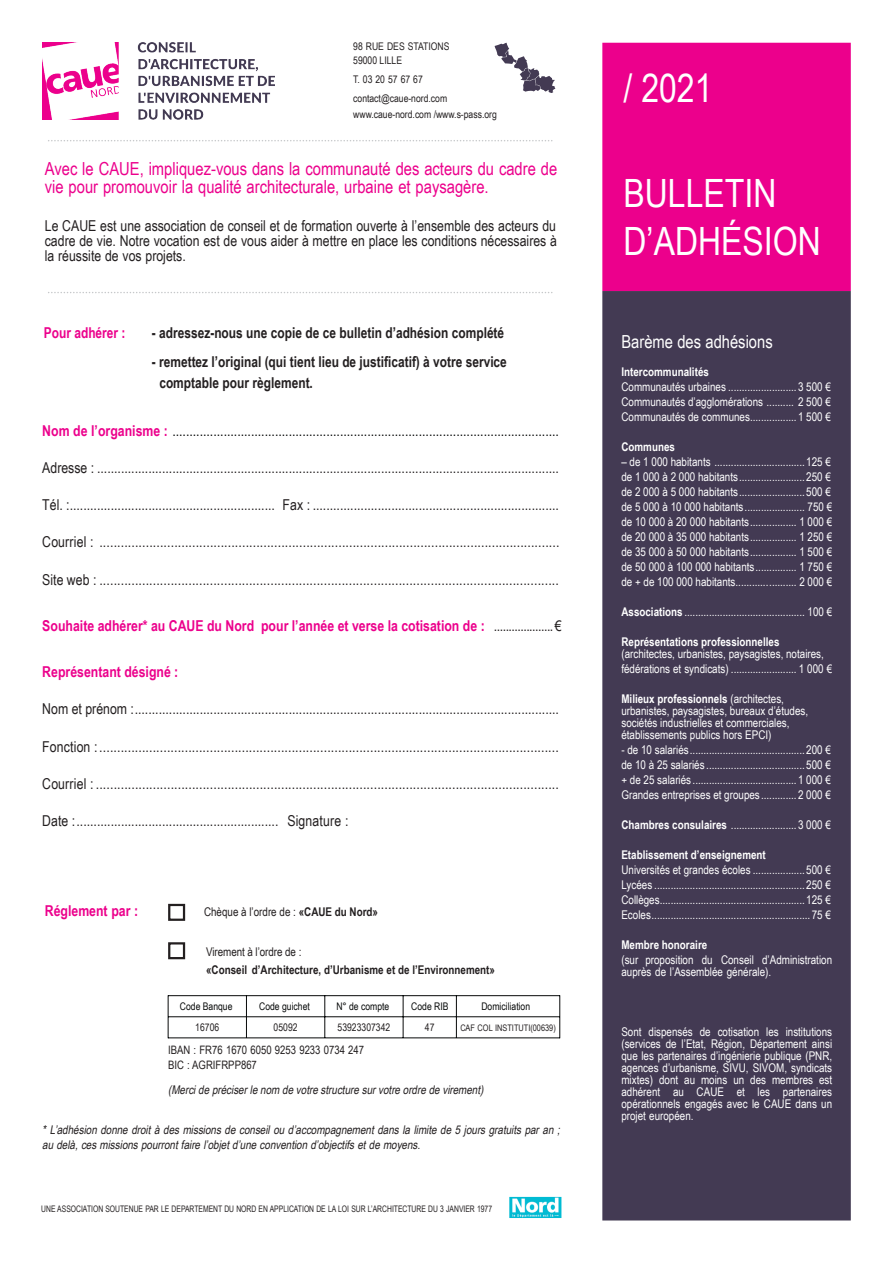
<style>
.page{position:relative;width:893px;height:1263px;background:#fff}
.page>*{position:absolute;margin:0;border:0;box-sizing:border-box;transform-origin:0 0}
.t1{font:39px/48px "Arial Narrow";color:#fff}
.t2{font:18px/18px "Arial Narrow";color:#ec008c}
.t3{font:18px "Arial Narrow";color:#fff}
.t4{font:15px/15px "Arial Narrow";color:#231f20;text-align:justify}
.t5{font:700 15px/21px "Arial Narrow";color:#231f20}
.t6{font:15px "Arial Narrow";color:#080a0a}
.t7{font:700 15px "Arial Narrow";color:#ec008c}
.t8{font:12px/15px "Arial Narrow";color:#fff;text-align:justify}
.t9{font:italic 12px/15px "Arial Narrow";color:#231f20}
.t10{font:700 12px "Arial Narrow";color:#fff}
.t11{font:700 12px "Arial Narrow";color:#231f20}
.t12{font:12px "Arial Narrow";letter-spacing:-.005em;color:#231f20}
.t13{font:11.7px/14.7px "Arial Narrow";color:#231f20}
.t14{font:10.5px/13.5px "Arial Narrow";color:#231f20}
.t15{font:10.5px "Arial Narrow";color:#080a0a}
.t16{font:9px "Arial Narrow";color:#231f20;scale:.92 1}
.t17{font:9px "Arial Narrow";color:#231f20}
.s1{font-weight:700;color:#ec008c}
.s2{font-weight:400;color:#231f20}
.s3{font-weight:700}
</style>
<div class="page">
<img style="left:43px;top:43px;width:232px;height:76px">
<div style="left:602px;top:291px;width:248px;height:930px;background:#433a53"></div>
<div style="left:602px;top:43px;width:248px;height:248px;background:#ec008c"></div>
<div style="left:168px;top:904px;width:17px;height:17px;border:2px solid #231f20"></div>
<div style="left:168px;top:942px;width:17px;height:17px;border:2px solid #231f20"></div>
<svg style="left:167px;top:995px;width:393px;height:44px"></svg>
<svg style="left:494px;top:43px;width:61px;height:50px"></svg>
<svg style="left:48px;top:292px;width:505px;height:2px"></svg>
<svg style="left:48px;top:140px;width:505px;height:2px"></svg>
<img style="left:509px;top:1197px;width:52px;height:21px">
<p class="t14" style="left:353px;top:39px;width:98px">98 RUE DES STATIONS<br>59000 LILLE</p>
<p class="t14" style="left:353px;top:69px;width:95px;line-height:19.2px">T. 03 20 57 67 67 contact@caue-nord.com</p>
<p class="t14" style="left:353px;top:108px;width:145px">www.caue-nord.com /www.s-pass.org</p>
<h2 class="t2" style="left:45px;top:160px;width:514px">Avec le CAUE, impliquez-vous dans la communauté des acteurs du cadre de vie pour promouvoir la qualité architecturale, urbaine et paysagère.</h2>
<p class="t4" style="left:45px;top:218px;width:513px">Le CAUE est une association de conseil et de formation ouverte à l’ensemble des acteurs du cadre de vie. Notre vocation est de vous aider à mettre en place les conditions nécessaires à la réussite de vos projets.</p>
<p class="t7" style="left:44px;top:324px;width:83px">Pour adhérer :</p>
<p class="t5" style="left:152px;top:322px;width:354px">- adressez-nous une copie de ce bulletin d’adhésion complété</p>
<p class="t5" style="left:159px;top:351px;width:349px;text-indent:-7px">- remettez l’original (qui tient lieu de justificatif) à votre service comptable pour règlement.</p>
<p class="t6" style="left:42px;top:422px;width:518px"><span class="s1">Nom de l’organisme :</span> .................................................................................................................</p>
<p class="t4" style="left:42px;top:460px;width:518px">Adresse : .......................................................................................................................................</p>
<p class="t4" style="left:42px;top:497px;width:518px">Tél. :............................................................ Fax : ........................................................................</p>
<p class="t4" style="left:42px;top:534px;width:518px">Courriel : .................................................................................................................................</p>
<p class="t4" style="left:42px;top:572px;width:518px">Site web : .................................................................................................................................</p>
<p class="t7" style="left:42px;top:617px;width:521px">Souhaite adhérer* au CAUE du Nord pour l’année et verse la cotisation de : <span class="s2">....................€</span></p>
<p class="t7" style="left:42px;top:663px;width:138px">Représentant désigné :</p>
<p class="t4" style="left:42px;top:701px;width:518px">Nom et prénom :............................................................................................................................</p>
<p class="t4" style="left:42px;top:739px;width:518px">Fonction :.................................................................................................................................</p>
<p class="t4" style="left:42px;top:776px;width:518px">Courriel : ..................................................................................................................................</p>
<p class="t4" style="left:42px;top:813px;width:307px">Date :........................................................... Signature :</p>
<p class="t7" style="left:45px;top:901px;width:95px">Réglement par :</p>
<p class="t12" style="left:204px;top:904px;width:175px">Chèque à l’ordre de : <span class="s3">«CAUE du Nord»</span></p>
<p class="t12" style="left:206px;top:945px;width:97px">Virement à l’ordre de :</p>
<p class="t11" style="left:206px;top:963px;width:290px">«Conseil d’Architecture, d’Urbanisme et de l’Environnement»</p>
<p class="t15" style="left:180px;top:1000px;width:54px">Code Banque</p>
<p class="t15" style="left:259px;top:1000px;width:52px">Code guichet</p>
<p class="t15" style="left:336px;top:1000px;width:55px">N° de compte</p>
<p class="t15" style="left:411px;top:1000px;width:39px">Code RIB</p>
<p class="t15" style="left:481px;top:1000px;width:50px">Domiciliation</p>
<p class="t14" style="left:195px;top:1021px;width:25px">16706</p>
<p class="t14" style="left:274px;top:1021px;width:25px">05092</p>
<p class="t14" style="left:337px;top:1021px;width:54px">53923307342</p>
<p class="t14" style="left:425px;top:1021px;width:11px">47</p>
<p class="t17" style="left:460px;top:1022px;width:97px">CAF COL INSTITUTI(00639)</p>
<p class="t13" style="left:168px;top:1042px;width:197px">IBAN : FR76 1670 6050 9253 9233 0734 247<br>BIC : AGRIFRPP867</p>
<p class="t9" style="left:168px;top:1082px;width:319px">(Merci de préciser le nom de votre structure sur votre ordre de virement)</p>
<p class="t9" style="left:42px;top:1122px;width:521px">* L’adhésion donne droit à des missions de conseil ou d’accompagnement dans la limite de 5 jours gratuits par an ; au delà, ces missions pourront faire l’objet d’une convention d’objectifs et de moyens.</p>
<p class="t16" style="left:41px;top:1203px;width:491px">UNE ASSOCIATION SOUTENUE PAR LE DEPARTEMENT DU NORD EN APPLICATION DE LA LOI SUR L’ARCHITECTURE DU 3 JANVIER 1977</p>
<h1 class="t1" style="left:623px;top:64px;width:90px">/ 2021</h1>
<h1 class="t1" style="left:623px;top:168px;width:199px">BULLETIN<br>D’ADHÉSION</h1>
<h2 class="t3" style="left:621px;top:331px;width:153px">Barème des adhésions</h2>
<p class="t10" style="left:621px;top:365px;width:89px">Intercommunalités</p>
<p class="t8" style="left:621px;top:379px;width:211px">Communautés urbaines ......................... 3 500 € Communautés d’agglomérations .......... 2 500 € Communautés de communes................. 1 500 €</p>
<p class="t10" style="left:621px;top:440px;width:55px">Communes</p>
<p class="t8" style="left:621px;top:454px;width:212px">– de 1 000 habitants ................................. 125 € de 1 000 à 2 000 habitants........................ 250 € de 2 000 à 5 000 habitants........................ 500 € de 5 000 à 10 000 habitants...................... 750 € de 10 000 à 20 000 habitants................. 1 000 € de 20 000 à 35 000 habitants................. 1 250 € de 35 000 à 50 000 habitants................. 1 500 € de 50 000 à 100 000 habitants............... 1 750 € de + de 100 000 habitants...................... 2 000 €</p>
<p class="t8" style="left:621px;top:604px;width:212px"><span class="s3">Associations</span> ............................................ 100 €</p>
<p class="t10" style="left:621px;top:635px;width:160px">Représentations professionnelles</p>
<p class="t8" style="left:621px;top:646px;width:212px">(architectes, urbanistes, paysagistes, notaires, fédérations et syndicats) ........................ 1 000 €</p>
<p class="t8" style="left:621px;top:693px;width:188px;line-height:12px;text-align:left"><span class="s3">Milieux professionnels</span> (architectes, urbanistes, paysagistes, bureaux d’études, sociétés industrielles et commerciales, établissements publics hors EPCI)</p>
<p class="t8" style="left:621px;top:742px;width:211px">- de 10 salariés.......................................... 200 € de 10 à 25 salariés .................................... 500 € + de 25 salariés ...................................... 1 000 € Grandes entreprises et groupes............. 2 000 €</p>
<p class="t8" style="left:621px;top:817px;width:211px"><span class="s3">Chambres consulaires</span> ........................ 3 000 €</p>
<p class="t10" style="left:621px;top:848px;width:146px">Etablissement d’enseignement</p>
<p class="t8" style="left:621px;top:862px;width:211px">Universités et grandes écoles ................... 500 € Lycées ....................................................... 250 € Collèges..................................................... 125 € Ecoles.......................................................... 75 €</p>
<p class="t10" style="left:621px;top:938px;width:87px">Membre honoraire</p>
<p class="t8" style="left:621px;top:954px;width:212px;line-height:12px">(sur proposition du Conseil d’Administration auprès de l’Assemblée générale).</p>
<p class="t8" style="left:621px;top:1026px;width:212px;line-height:12px">Sont dispensés de cotisation les institutions (services de l’Etat, Région, Département ainsi que les partenaires d’ingénierie publique (PNR, agences d’urbanisme, SIVU, SIVOM, syndicats mixtes) dont au moins un des membres est adhérent au CAUE et les partenaires opérationnels engagés avec le CAUE dans un projet européen.</p>
</div>
